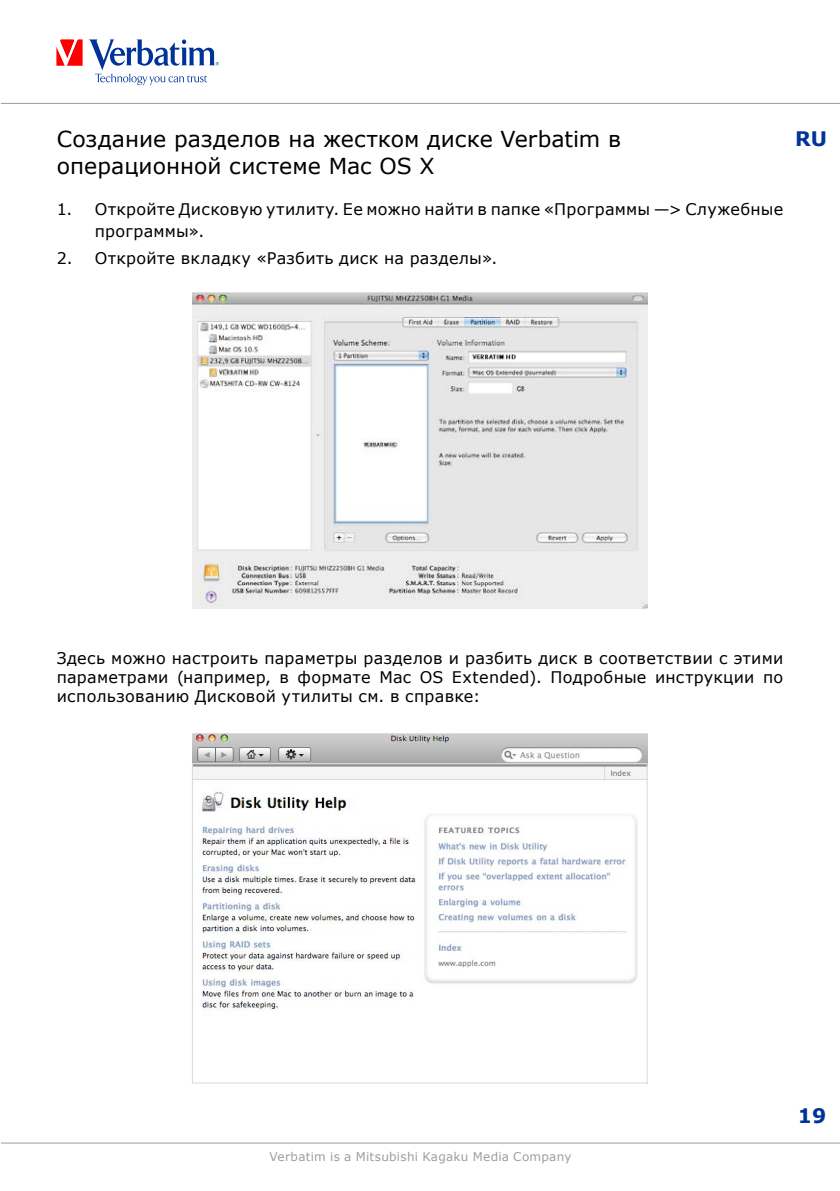
<style>
.page{position:relative;width:840px;height:1191px;background:#fff}
.page>*{position:absolute;margin:0;border:0;box-sizing:border-box;transform-origin:0 0}
.t1{font:22px/26.4px "Verdana";color:#000}
.t2{font:700 20px "Verdana";color:#039}
.t3{font:16px/19.2px "Verdana";letter-spacing:.015em;color:#000}
.t4{font:12px "Verdana";letter-spacing:.02em;color:#9c9e9f}
</style>
<div class="page">
<svg style="left:56px;top:39px;width:26px;height:27px"></svg>
<svg style="left:89px;top:39px;width:130px;height:46px"></svg>
<hr style="left:1px;top:1142px;width:838px;height:1px;background:#9c9e9f">
<hr style="left:1px;top:103px;width:838px;height:1px;background:#9c9e9f">
<img style="left:192px;top:733px;width:455px;height:279px">
<div style="left:192px;top:763px;width:455px;height:320px;border:1px solid #d9dadb"></div>
<img style="left:193px;top:293px;width:453px;height:316px">
<h1 class="t1" style="left:57px;top:125px;width:565px">Создание разделов на жестком диске Verbatim в операционной системе Mac OS X</h1>
<p class="t3" style="left:95px;top:198px;width:689px;line-height:21.6px;text-indent:-38px">1. Откройте Дисковую утилиту. Ее можно найти в папке «Программы —&gt; Служебные программы».</p>
<p class="t3" style="left:57px;top:248px;width:442px">2. Откройте вкладку «Разбить диск на разделы».</p>
<p class="t2" style="left:794px;top:126px;width:33px">RU</p>
<p class="t3" style="left:57px;top:647px;width:727px;text-align:justify">Здесь можно настроить параметры разделов и разбить диск в соответствии с этими параметрами (например, в формате Mac OS Extended). Подробные инструкции по использованию Дисковой утилиты см. в справке:</p>
<p class="t4" style="left:269px;top:1148px;width:303px">Verbatim is a Mitsubishi Kagaku Media Company</p>
<p class="t2" style="left:797px;top:1103px;width:30px">19</p>
</div>
